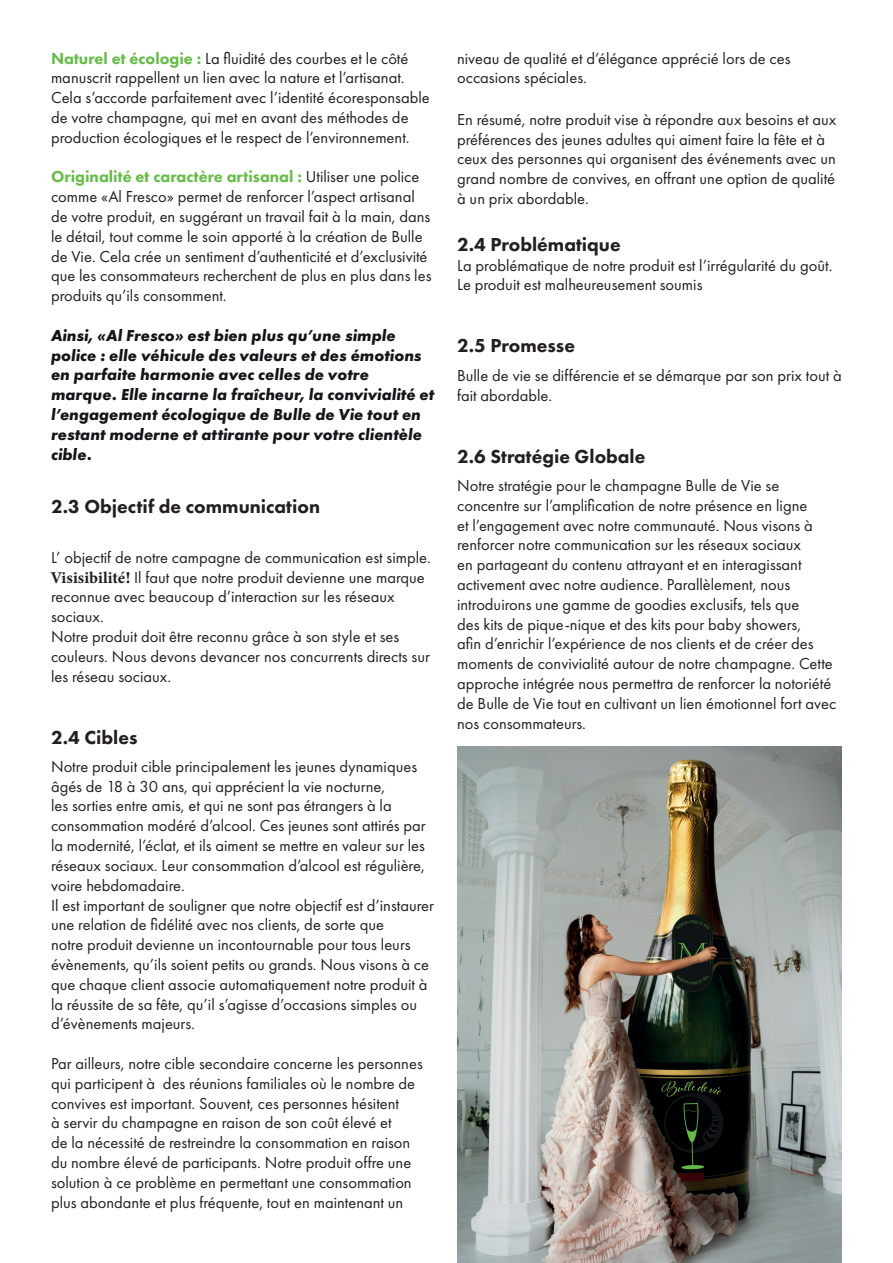
<style>
.page{position:relative;width:893px;height:1263px;background:#fff}
.page>*{position:absolute;margin:0;border:0;box-sizing:border-box;transform-origin:0 0}
.t1{font:800 19.5px "Futura PT";color:#231f20}
.t2{font:16.5px/19.8px "Futura PT";color:#231f20}
.t3{font:italic 700 16.5px/19.8px "Futura PT";color:#171419}
.s1{font-weight:800;color:#65bc47}
.s2{font-family:"Minion Variable Concept"}
</style>
<div class="page">
<img style="left:457px;top:746px;width:385px;height:517px">
<p class="t2" style="left:51px;top:48px;width:380px"><span class="s1">Naturel et écologie :</span> La fluidité des courbes et le côté manuscrit rappellent un lien avec la nature et l’artisanat.<br>Cela s’accorde parfaitement avec l’identité écoresponsable de votre champagne, qui met en avant des méthodes de production écologiques et le respect de l’environnement.</p>
<p class="t2" style="left:51px;top:167px;width:382px"><span class="s1">Originalité et caractère artisanal :</span> Utiliser une police comme «Al Fresco» permet de renforcer l’aspect artisanal de votre produit, en suggérant un travail fait à la main, dans le détail, tout comme le soin apporté à la création de Bulle de Vie. Cela crée un sentiment d’authenticité et d’exclusivité que les consommateurs recherchent de plus en plus dans les produits qu’ils consomment.</p>
<p class="t3" style="left:51px;top:325px;width:385px">Ainsi, «Al Fresco» est bien plus qu’une simple police : elle véhicule des valeurs et des émotions en parfaite harmonie avec celles de votre marque. Elle incarne la fraîcheur, la convivialité et l’engagement écologique de Bulle de Vie tout en restant moderne et attirante pour votre clientèle cible.</p>
<p class="t1" style="left:51px;top:494px;width:271px">2.3 Objectif de communication</p>
<p class="t2" style="left:51px;top:547px;width:381px">L’ objectif de notre campagne de communication est simple.<br><span class="s2">Visisibilité!</span> Il faut que notre produit devienne une marque reconnue avec beaucoup d’interaction sur les réseaux sociaux.<br>Notre produit doit être reconnu grâce à son style et ses couleurs. Nous devons devancer nos concurrents directs sur les réseau sociaux.</p>
<p class="t1" style="left:51px;top:725px;width:88px">2.4 Cibles</p>
<p class="t2" style="left:51px;top:756px;width:385px">Notre produit cible principalement les jeunes dynamiques âgés de 18 à 30 ans, qui apprécient la vie nocturne,<br>les sorties entre amis, et qui ne sont pas étrangers à la consommation modéré d’alcool. Ces jeunes sont attirés par la modernité, l’éclat, et ils aiment se mettre en valeur sur les réseaux sociaux. Leur consommation d’alcool est régulière, voire hebdomadaire.<br>Il est important de souligner que notre objectif est d’instaurer une relation de fidélité avec nos clients, de sorte que<br>notre produit devienne un incontournable pour tous leurs évènements, qu’ils soient petits ou grands. Nous visons à ce que chaque client associe automatiquement notre produit à la réussite de sa fête, qu’il s’agisse d’occasions simples ou d’évènements majeurs.</p>
<p class="t2" style="left:51px;top:1053px;width:373px">Par ailleurs, notre cible secondaire concerne les personnes qui participent à des réunions familiales où le nombre de convives est important. Souvent, ces personnes hésitent<br>à servir du champagne en raison de son coût élevé et<br>de la nécessité de restreindre la consommation en raison du nombre élevé de participants. Notre produit offre une solution à ce problème en permettant une consommation plus abondante et plus fréquente, tout en maintenant un</p>
<p class="t2" style="left:457px;top:48px;width:335px">niveau de qualité et d’élégance apprécié lors de ces occasions spéciales.</p>
<p class="t2" style="left:457px;top:109px;width:381px">En résumé, notre produit vise à répondre aux besoins et aux préférences des jeunes adultes qui aiment faire la fête et à ceux des personnes qui organisent des événements avec un grand nombre de convives, en offrant une option de qualité à un prix abordable.</p>
<p class="t1" style="left:457px;top:232px;width:165px">2.4 Problématique</p>
<p class="t2" style="left:457px;top:255px;width:377px">La problématique de notre produit est l’irrégularité du goût.<br>Le produit est malheureusement soumis</p>
<p class="t1" style="left:457px;top:334px;width:119px">2.5 Promesse</p>
<p class="t2" style="left:457px;top:365px;width:386px">Bulle de vie se différencie et se démarque par son prix tout à fait abordable.</p>
<p class="t1" style="left:457px;top:444px;width:190px">2.6 Stratégie Globale</p>
<p class="t2" style="left:457px;top:475px;width:381px">Notre stratégie pour le champagne Bulle de Vie se concentre sur l’amplification de notre présence en ligne<br>et l’engagement avec notre communauté. Nous visons à renforcer notre communication sur les réseaux sociaux<br>en partageant du contenu attrayant et en interagissant activement avec notre audience. Parallèlement, nous introduirons une gamme de goodies exclusifs, tels que<br>des kits de pique-nique et des kits pour baby showers,<br>afin d’enrichir l’expérience de nos clients et de créer des moments de convivialité autour de notre champagne. Cette approche intégrée nous permettra de renforcer la notoriété de Bulle de Vie tout en cultivant un lien émotionnel fort avec nos consommateurs.</p>
</div>
